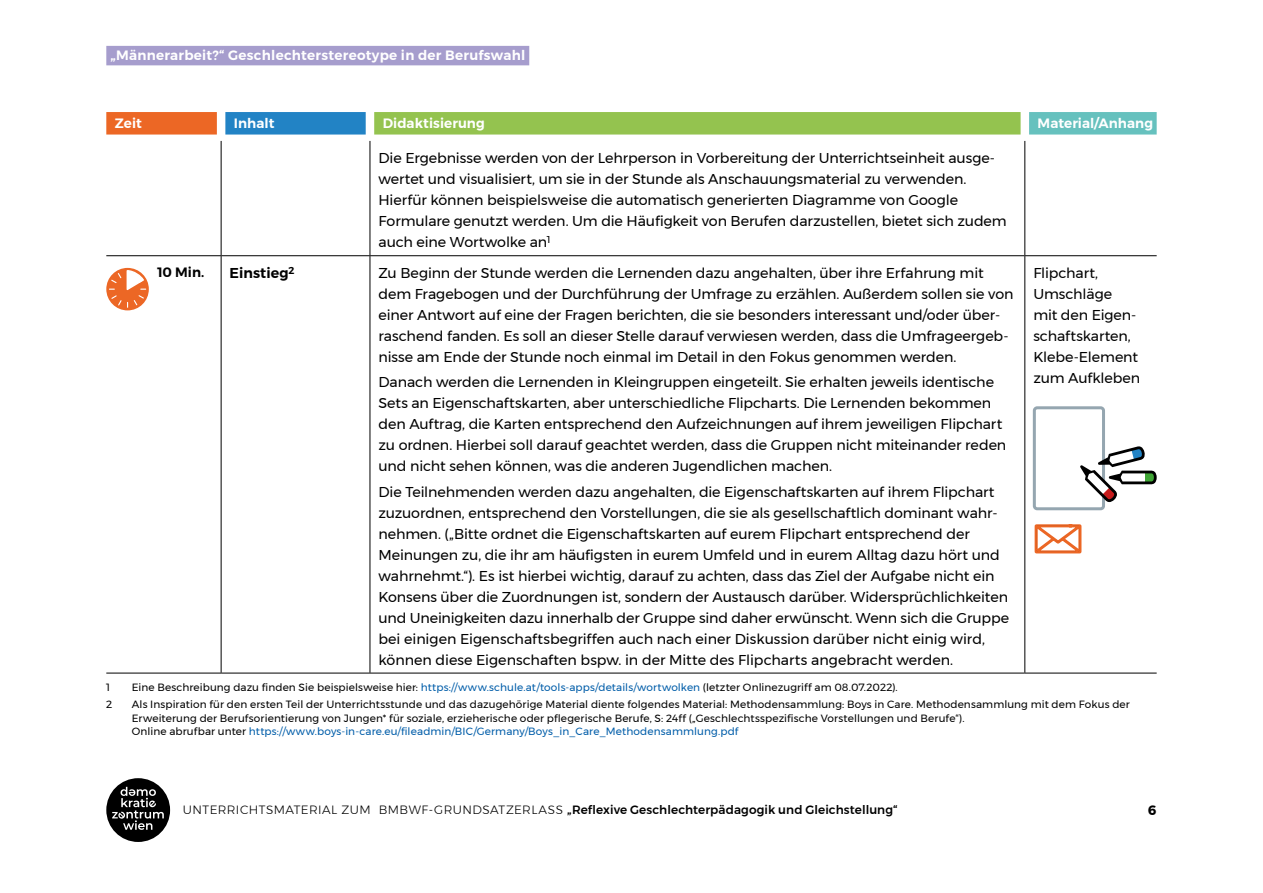
<style>
.page{position:relative;width:1263px;height:893px;background:#fff}
.page>*{position:absolute;margin:0;border:0;box-sizing:border-box;transform-origin:0 0}
.t1{font:14.25px/21px "Montserrat";letter-spacing:-.005em;color:#000}
.t2{font:600 14.25px "Montserrat";letter-spacing:.005em;color:#000}
.t3{font:600 13.5px "Montserrat";letter-spacing:.02em;color:#fff}
.t4{font:600 13.5px "Montserrat";color:#000}
.t5{font:700 13.5px "Montserrat";color:#000}
.t6{font:500 12px "Montserrat";letter-spacing:.005em;color:#000}
.t7{font:10.5px/13.5px "Montserrat";letter-spacing:.01em;color:#000}
.s1{color:#005da9}
.s2{font-weight:300}
</style>
<div class="page">
<div style="left:106px;top:778px;width:64px;height:64px;background:#000;border-radius:50%"></div>
<svg style="left:112px;top:787px;width:52px;height:43px"></svg>
<div style="left:106px;top:46px;width:423px;height:19px;background:#a69dcd"></div>
<svg style="left:106px;top:256px;width:1051px;height:417px"></svg>
<hr style="left:106px;top:255px;width:115px;height:1px;background:#000">
<hr style="left:221px;top:255px;width:149px;height:1px;background:#000">
<hr style="left:370px;top:255px;width:655px;height:1px;background:#000">
<hr style="left:1025px;top:255px;width:132px;height:1px;background:#000">
<hr style="left:106px;top:673px;width:115px;height:1px;background:#000">
<hr style="left:221px;top:673px;width:149px;height:1px;background:#000">
<hr style="left:370px;top:673px;width:655px;height:1px;background:#000">
<hr style="left:1025px;top:673px;width:132px;height:1px;background:#000">
<hr style="left:370px;top:141px;width:1px;height:114px;background:#000">
<hr style="left:370px;top:256px;width:1px;height:417px;background:#000">
<hr style="left:1024px;top:141px;width:1px;height:114px;background:#000">
<hr style="left:1024px;top:256px;width:1px;height:417px;background:#000">
<hr style="left:221px;top:141px;width:1px;height:114px;background:#000">
<hr style="left:221px;top:256px;width:1px;height:417px;background:#000">
<div style="left:106px;top:112px;width:111px;height:23px;background:#ec6725"></div>
<div style="left:225px;top:112px;width:141px;height:23px;background:#2283c5"></div>
<div style="left:374px;top:112px;width:646px;height:23px;background:#94c34f"></div>
<div style="left:1029px;top:112px;width:128px;height:23px;background:#66c1be"></div>
<svg style="left:106px;top:268px;width:43px;height:42px"></svg>
<svg style="left:109px;top:269px;width:37px;height:38px"></svg>
<div style="left:1033px;top:406px;width:72px;height:104px;border:3px solid #95a6b0;border-radius:3px"></div>
<svg style="left:1080px;top:446px;width:77px;height:56px"></svg>
<svg style="left:1034px;top:524px;width:48px;height:30px"></svg>
<p class="t3" style="left:111px;top:44px;width:416px">„Männerarbeit?“ Geschlechterstereotype in der Berufswahl</p>
<p class="t3" style="left:115px;top:113px;width:29px">Zeit</p>
<p class="t3" style="left:234px;top:113px;width:42px">Inhalt</p>
<p class="t3" style="left:383px;top:113px;width:104px">Didaktisierung</p>
<p class="t3" style="left:1037px;top:113px;width:117px">Material/Anhang</p>
<p class="t1" style="left:378px;top:148px;width:630px">Die Ergebnisse werden von der Lehrperson in Vorbereitung der Unterrichtseinheit ausge&shy;wertet und visualisiert, um sie in der Stunde als Anschauungsmaterial zu verwenden.<br>Hierfür können beispielsweise die automatisch generierten Diagramme von Google Formulare genutzt werden. Um die Häufigkeit von Berufen darzustellen, bietet sich zudem auch eine Wortwolke an<sup>1</sup></p>
<p class="t4" style="left:157px;top:262px;width:49px">10 Min.</p>
<p class="t2" style="left:230px;top:262px;width:66px">Einstieg<sup>2</sup></p>
<p class="t1" style="left:378px;top:262px;width:636px">Zu Beginn der Stunde werden die Lernenden dazu angehalten, über ihre Erfahrung mit dem Fragebogen und der Durchführung der Umfrage zu erzählen. Außerdem sollen sie von einer Antwort auf eine der Fragen berichten, die sie besonders interessant und/oder über&shy;raschend fanden. Es soll an dieser Stelle darauf verwiesen werden, dass die Umfrageergeb&shy;nisse am Ende der Stunde noch einmal im Detail in den Fokus genommen werden.</p>
<p class="t1" style="left:378px;top:372px;width:629px">Danach werden die Lernenden in Kleingruppen eingeteilt. Sie erhalten jeweils identische Sets an Eigenschaftskarten, aber unterschiedliche Flipcharts. Die Lernenden bekommen den Auftrag, die Karten entsprechend den Aufzeichnungen auf ihrem jeweiligen Flipchart zu ordnen. Hierbei soll darauf geachtet werden, dass die Gruppen nicht miteinander reden und nicht sehen können, was die anderen Jugendlichen machen.</p>
<p class="t1" style="left:378px;top:481px;width:632px">Die Teilnehmenden werden dazu angehalten, die Eigenschaftskarten auf ihrem Flipchart zuzuordnen, entsprechend den Vorstellungen, die sie als gesellschaftlich dominant wahr&shy;nehmen. („Bitte ordnet die Eigenschaftskarten auf eurem Flipchart entsprechend der Meinungen zu, die ihr am häufigsten in eurem Umfeld und in eurem Alltag dazu hört und wahrnehmt.“). Es ist hierbei wichtig, darauf zu achten, dass das Ziel der Aufgabe nicht ein Konsens über die Zuordnungen ist, sondern der Austausch darüber. Widersprüchlichkeiten und Uneinigkeiten dazu innerhalb der Gruppe sind daher erwünscht. Wenn sich die Gruppe bei einigen Eigenschaftsbegriffen auch nach einer Diskussion darüber nicht einig wird, können diese Eigenschaften bspw. in der Mitte des Flipcharts angebracht werden.</p>
<p class="t1" style="left:1033px;top:262px;width:108px">Flipchart,<br>Umschläge<br>mit den Eigen&shy;schaftskarten,<br>Klebe-Element zum Aufkleben</p>
<p class="t7" style="left:106px;top:680px;width:5px">1</p>
<p class="t7" style="left:132px;top:680px;width:767px">Eine Beschreibung dazu finden Sie beispielsweise hier: <span class="s1">https://www.schule.at/tools-apps/details/wortwolken</span> (letzter Onlinezugriff am 08.07.2022).</p>
<p class="t7" style="left:106px;top:698px;width:8px">2</p>
<p class="t7" style="left:132px;top:698px;width:999px">Als Inspiration für den ersten Teil der Unterrichtsstunde und das dazugehörige Material diente folgendes Material: Methodensammlung: Boys in Care. Methodensammlung mit dem Fokus der<br>Erweiterung der Berufsorientierung von Jungen* für soziale, erzieherische oder pflegerische Berufe, S: 24ff („Geschlechtsspezifische Vorstellungen und Berufe“).<br>Online abrufbar unter <span class="s1">https://www.boys-in-care.eu/fileadmin/BIC/Germany/Boys_in_Care_Methodensammlung.pdf</span></p>
<p class="t6" style="left:183px;top:800px;width:716px"><span class="s2">UNTERRICHTSMATERIAL ZUM BMBWF-GRUNDSATZERLASS</span> „Reflexive Geschlechterpädagogik und Gleichstellung“</p>
<p class="t5" style="left:1148px;top:799px;width:10px">6</p>
</div>
